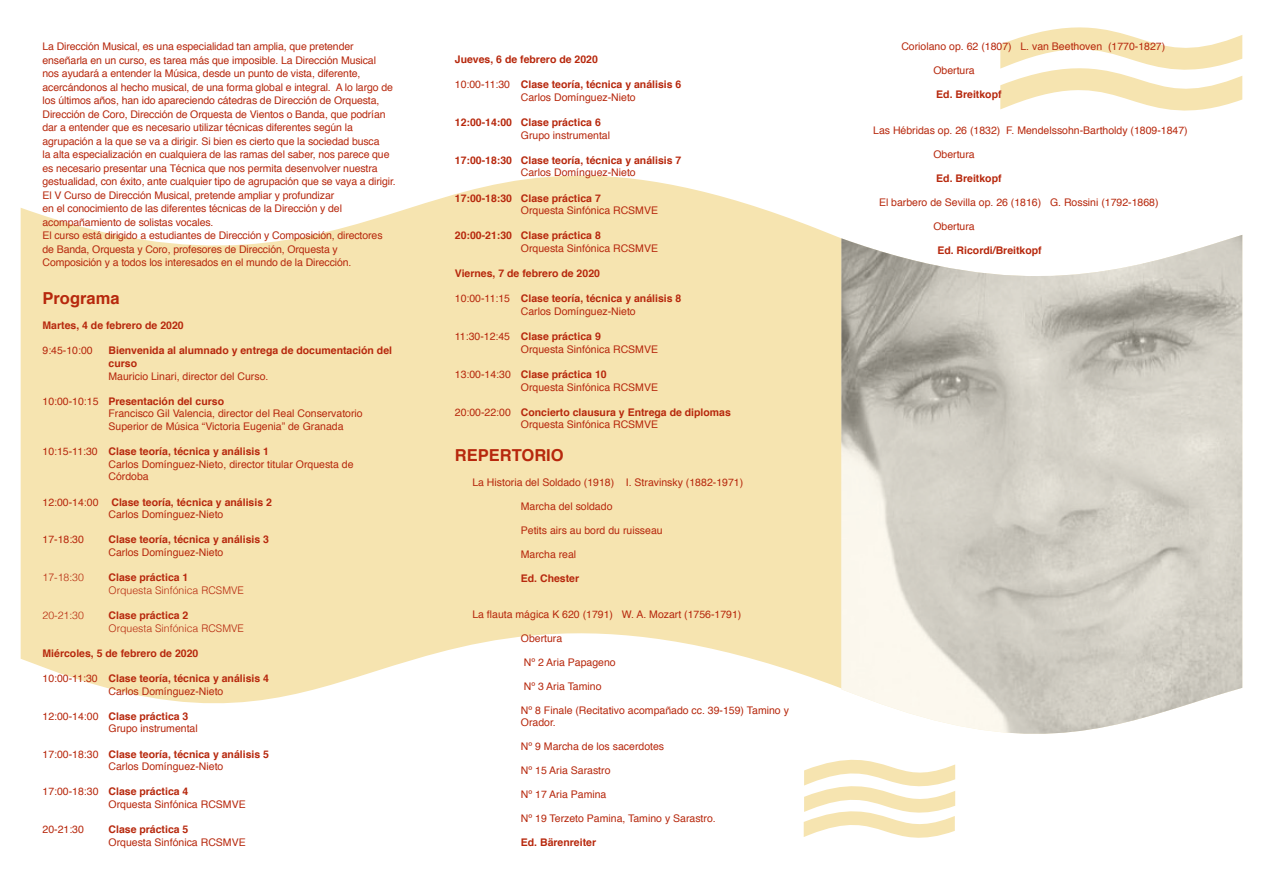
<style>
.page{position:relative;width:1263px;height:893px;background:#fff}
.page>*{position:absolute;margin:0;border:0;box-sizing:border-box;transform-origin:0 0}
.Programa_Tabulacione{font:700 16.5px "Helvetica";color:#b7280d}
.introducción{font:700 16.5px "Helvetica";color:#b7280d}
.Programa_Tabulacione-2{font:10.5px/12.6px "Helvetica";color:#b7280d}
.introducción-2{font:10.5px/13.5px "Helvetica";letter-spacing:-.01em;color:#b7280d}
.Programa_Tabulacione-3{font:700 10.5px/12.6px "Helvetica";color:#b7280d}
.Programa_Tabulacione-4{font:300 10.5px "Helvetica";color:#b7280d}
.s1{font-weight:400}
</style>
<div class="page">
<svg style="left:1000px;top:27px;width:242px;height:84px"></svg>
<svg style="left:804px;top:759px;width:151px;height:79px"></svg>
<svg style="left:21px;top:175px;width:820px;height:529px;background:#f7e7bb"></svg>
<img style="left:841px;top:235px;width:401px;height:499px">
<p class="introducción-2" style="left:43px;top:40px;width:355px">La Dirección Musical, es una especialidad tan amplia, que pretender enseñarla en un curso, es tarea más que imposible. La Dirección Musical<br>nos ayudará a entender la Música, desde un punto de vista, diferente, acercándonos al hecho musical, de una forma global e integral. A lo largo de los últimos años, han ido apareciendo cátedras de Dirección de Orquesta, Dirección de Coro, Dirección de Orquesta de Vientos o Banda, que podrían dar a entender que es necesario utilizar técnicas diferentes según la agrupación a la que se va a dirigir. Si bien es cierto que la sociedad busca<br>la alta especialización en cualquiera de las ramas del saber, nos parece que es necesario presentar una Técnica que nos permita desenvolver nuestra gestualidad, con éxito, ante cualquier tipo de agrupación que se vaya a dirigir.</p>
<p class="introducción-2" style="left:43px;top:189px;width:301px">El V Curso de Dirección Musical, pretende ampliar y profundizar en el conocimiento de las diferentes técnicas de la Dirección y del acompañamiento de solistas vocales.</p>
<p class="introducción-2" style="left:43px;top:229px;width:342px">El curso está dirigido a estudiantes de Dirección y Composición, directores de Banda, Orquesta y Coro, profesores de Dirección, Orquesta y<br>Composición y a todos los interesados en el mundo de la Dirección.</p>
<p class="introducción" style="left:43px;top:285px;width:79px">Programa</p>
<p class="Programa_Tabulacione-3" style="left:43px;top:319px;width:143px">Martes, 4 de febrero de 2020</p>
<p class="Programa_Tabulacione-2" style="left:43px;top:345px;width:52px">9:45-10:00</p>
<p class="Programa_Tabulacione-3" style="left:109px;top:344px;width:285px">Bienvenida al alumnado y entrega de documentación del curso</p>
<p class="Programa_Tabulacione-2" style="left:109px;top:370px;width:161px">Mauricio Linari, director del Curso.</p>
<p class="Programa_Tabulacione-3" style="left:43px;top:395px;width:183px"><span class="s1">10:00-10:15</span> Presentación del curso</p>
<p class="Programa_Tabulacione-2" style="left:109px;top:408px;width:256px">Francisco Gil Valencia, director del Real Conservatorio<br>Superior de Música “Victoria Eugenia” de Granada</p>
<p class="Programa_Tabulacione-3" style="left:43px;top:445px;width:228px"><span class="s1">10:15-11:30</span> Clase teoría, técnica y análisis 1</p>
<p class="Programa_Tabulacione-2" style="left:109px;top:458px;width:247px">Carlos Domínguez-Nieto, director titular Orquesta de<br>Córdoba</p>
<p class="Programa_Tabulacione-3" style="left:43px;top:496px;width:231px"><span class="s1">12:00-14:00</span> Clase teoría, técnica y análisis 2</p>
<p class="Programa_Tabulacione-2" style="left:109px;top:508px;width:116px">Carlos Domínguez-Nieto</p>
<p class="Programa_Tabulacione-2" style="left:43px;top:534px;width:43px">17-18:30</p>
<p class="Programa_Tabulacione-3" style="left:109px;top:533px;width:162px">Clase teoría, técnica y análisis 3</p>
<p class="Programa_Tabulacione-2" style="left:109px;top:546px;width:116px">Carlos Domínguez-Nieto</p>
<p class="Programa_Tabulacione-4" style="left:43px;top:568px;width:43px">17-18:30</p>
<p class="Programa_Tabulacione-3" style="left:109px;top:571px;width:81px">Clase práctica 1</p>
<p class="Programa_Tabulacione-4" style="left:109px;top:581px;width:137px">Orquesta Sinfónica RCSMVE</p>
<p class="Programa_Tabulacione-4" style="left:43px;top:606px;width:43px">20-21:30</p>
<p class="Programa_Tabulacione-3" style="left:109px;top:609px;width:81px">Clase práctica 2</p>
<p class="Programa_Tabulacione-4" style="left:109px;top:619px;width:137px">Orquesta Sinfónica RCSMVE</p>
<p class="Programa_Tabulacione-3" style="left:43px;top:647px;width:157px">Miércoles, 5 de febrero de 2020</p>
<p class="Programa_Tabulacione-3" style="left:43px;top:672px;width:228px"><span class="s1">10:00-11:30</span> Clase teoría, técnica y análisis 4</p>
<p class="Programa_Tabulacione-2" style="left:109px;top:685px;width:116px">Carlos Domínguez-Nieto</p>
<p class="Programa_Tabulacione-3" style="left:43px;top:710px;width:147px"><span class="s1">12:00-14:00</span> Clase práctica 3</p>
<p class="Programa_Tabulacione-2" style="left:109px;top:723px;width:91px">Grupo instrumental</p>
<p class="Programa_Tabulacione-3" style="left:43px;top:748px;width:228px"><span class="s1">17:00-18:30</span> Clase teoría, técnica y análisis 5</p>
<p class="Programa_Tabulacione-2" style="left:109px;top:760px;width:116px">Carlos Domínguez-Nieto</p>
<p class="Programa_Tabulacione-3" style="left:43px;top:785px;width:147px"><span class="s1">17:00-18:30</span> Clase práctica 4</p>
<p class="Programa_Tabulacione-2" style="left:109px;top:798px;width:139px">Orquesta Sinfónica RCSMVE</p>
<p class="Programa_Tabulacione-2" style="left:43px;top:823px;width:43px">20-21:30</p>
<p class="Programa_Tabulacione-3" style="left:109px;top:823px;width:81px">Clase práctica 5</p>
<p class="Programa_Tabulacione-2" style="left:109px;top:836px;width:139px">Orquesta Sinfónica RCSMVE</p>
<p class="Programa_Tabulacione-3" style="left:455px;top:53px;width:144px">Jueves, 6 de febrero de 2020</p>
<p class="Programa_Tabulacione-3" style="left:455px;top:78px;width:228px"><span class="s1">10:00-11:30</span> Clase teoría, técnica y análisis 6</p>
<p class="Programa_Tabulacione-2" style="left:521px;top:91px;width:116px">Carlos Domínguez-Nieto</p>
<p class="Programa_Tabulacione-3" style="left:455px;top:116px;width:147px">12:00-14:00 Clase práctica 6</p>
<p class="Programa_Tabulacione-2" style="left:521px;top:129px;width:91px">Grupo instrumental</p>
<p class="Programa_Tabulacione-3" style="left:455px;top:154px;width:228px">17:00-18:30 Clase teoría, técnica y análisis 7</p>
<p class="Programa_Tabulacione-2" style="left:521px;top:167px;width:116px">Carlos Domínguez-Nieto</p>
<p class="Programa_Tabulacione-3" style="left:455px;top:192px;width:147px">17:00-18:30 Clase práctica 7</p>
<p class="Programa_Tabulacione-2" style="left:521px;top:205px;width:139px">Orquesta Sinfónica RCSMVE</p>
<p class="Programa_Tabulacione-3" style="left:455px;top:230px;width:147px">20:00-21:30 Clase práctica 8</p>
<p class="Programa_Tabulacione-2" style="left:521px;top:242px;width:139px">Orquesta Sinfónica RCSMVE</p>
<p class="Programa_Tabulacione-3" style="left:455px;top:267px;width:147px">Viernes, 7 de febrero de 2020</p>
<p class="Programa_Tabulacione-3" style="left:455px;top:293px;width:228px"><span class="s1">10:00-11:15</span> Clase teoría, técnica y análisis 8</p>
<p class="Programa_Tabulacione-2" style="left:521px;top:305px;width:116px">Carlos Domínguez-Nieto</p>
<p class="Programa_Tabulacione-3" style="left:455px;top:330px;width:147px"><span class="s1">11:30-12:45</span> Clase práctica 9</p>
<p class="Programa_Tabulacione-2" style="left:521px;top:343px;width:139px">Orquesta Sinfónica RCSMVE</p>
<p class="Programa_Tabulacione-3" style="left:455px;top:368px;width:153px"><span class="s1">13:00-14:30</span> Clase práctica 10</p>
<p class="Programa_Tabulacione-2" style="left:521px;top:381px;width:139px">Orquesta Sinfónica RCSMVE</p>
<p class="Programa_Tabulacione-3" style="left:455px;top:406px;width:278px"><span class="s1">20:00-22:00</span> Concierto clausura y Entrega de diplomas</p>
<p class="Programa_Tabulacione-2" style="left:521px;top:419px;width:139px">Orquesta Sinfónica RCSMVE</p>
<p class="Programa_Tabulacione" style="left:455px;top:442px;width:110px">REPERTORIO</p>
<p class="Programa_Tabulacione-2" style="left:472px;top:476px;width:272px">La Historia del Soldado (1918) I. Stravinsky (1882-1971)</p>
<p class="Programa_Tabulacione-2" style="left:521px;top:500px;width:93px">Marcha del soldado</p>
<p class="Programa_Tabulacione-2" style="left:521px;top:524px;width:143px">Petits airs au bord du ruisseau</p>
<p class="Programa_Tabulacione-2" style="left:521px;top:548px;width:57px">Marcha real</p>
<p class="Programa_Tabulacione-3" style="left:521px;top:572px;width:60px">Ed. Chester</p>
<p class="Programa_Tabulacione-2" style="left:472px;top:608px;width:271px">La flauta mágica K 620 (1791) W. A. Mozart (1756-1791)</p>
<p class="Programa_Tabulacione-2" style="left:521px;top:632px;width:43px">Obertura</p>
<p class="Programa_Tabulacione-2" style="left:524px;top:656px;width:93px">Nº 2 Aria Papageno</p>
<p class="Programa_Tabulacione-2" style="left:524px;top:680px;width:79px">Nº 3 Aria Tamino</p>
<p class="Programa_Tabulacione-2" style="left:521px;top:705px;width:270px;line-height:12px">Nº 8 Finale (Recitativo acompañado cc. 39-159) Tamino y<br>Orador.</p>
<p class="Programa_Tabulacione-2" style="left:521px;top:740px;width:145px">Nº 9 Marcha de los sacerdotes</p>
<p class="Programa_Tabulacione-2" style="left:521px;top:764px;width:91px">Nº 15 Aria Sarastro</p>
<p class="Programa_Tabulacione-2" style="left:521px;top:788px;width:87px">Nº 17 Aria Pamina</p>
<p class="Programa_Tabulacione-2" style="left:521px;top:812px;width:196px">Nº 19 Terzeto Pamina, Tamino y Sarastro.</p>
<p class="Programa_Tabulacione-3" style="left:521px;top:836px;width:77px">Ed. Bärenreiter</p>
<p class="Programa_Tabulacione-2" style="left:901px;top:41px;width:265px">Coriolano op. 62 (1807) L. van Beethoven (1770-1827)</p>
<p class="Programa_Tabulacione-2" style="left:933px;top:65px;width:43px">Obertura</p>
<p class="Programa_Tabulacione-3" style="left:936px;top:89px;width:67px">Ed. Breitkopf</p>
<p class="Programa_Tabulacione-2" style="left:873px;top:125px;width:316px">Las Hébridas op. 26 (1832) F. Mendelssohn-Bartholdy (1809-1847)</p>
<p class="Programa_Tabulacione-2" style="left:933px;top:149px;width:43px">Obertura</p>
<p class="Programa_Tabulacione-3" style="left:936px;top:173px;width:67px">Ed. Breitkopf</p>
<p class="Programa_Tabulacione-2" style="left:879px;top:197px;width:281px">El barbero de Sevilla op. 26 (1816) G. Rossini (1792-1868)</p>
<p class="Programa_Tabulacione-2" style="left:933px;top:221px;width:43px">Obertura</p>
<p class="Programa_Tabulacione-3" style="left:937px;top:245px;width:106px">Ed. Ricordi/Breitkopf</p>
</div>
